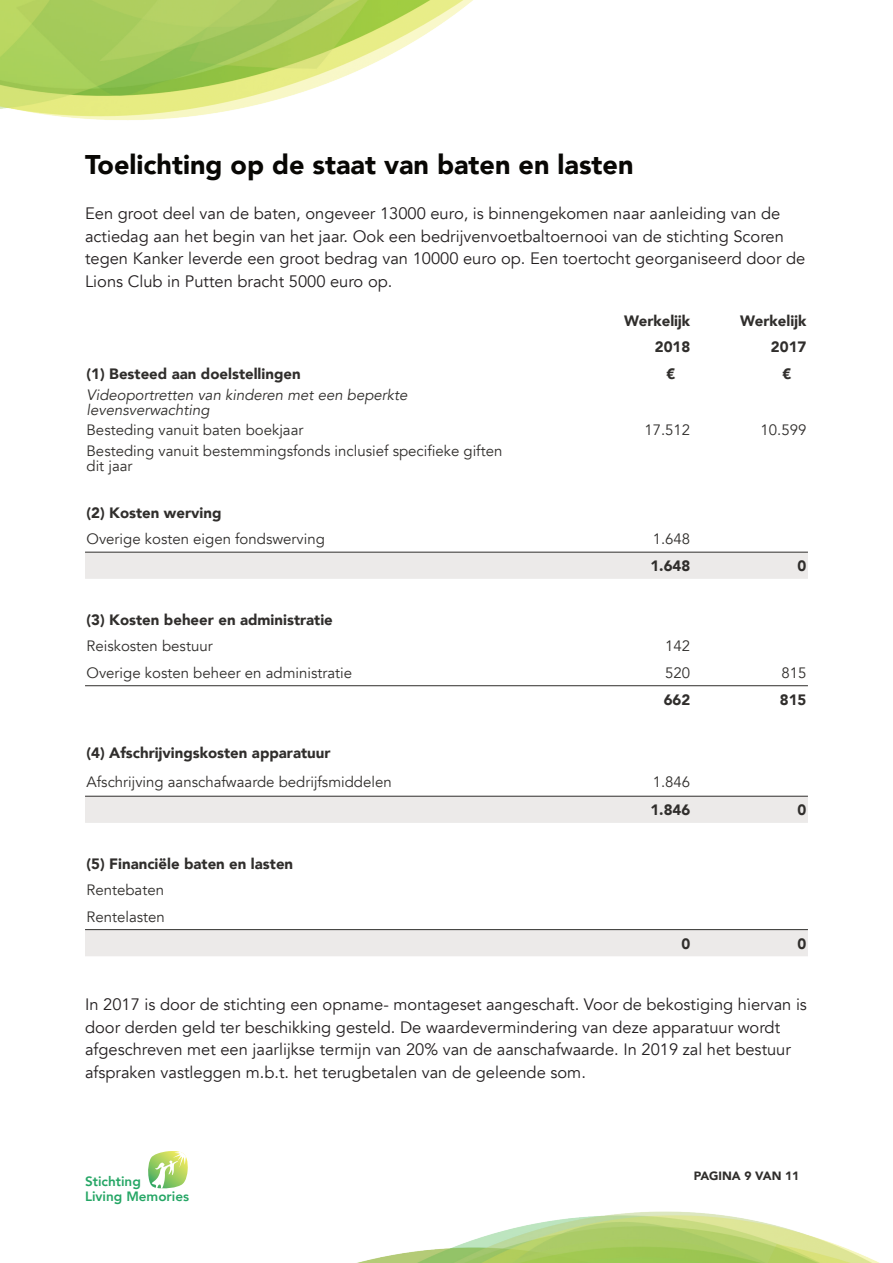
<style>
.page{position:relative;width:893px;height:1263px;background:#fff}
.page>*{position:absolute;margin:0;border:0;box-sizing:border-box;transform-origin:0 0}
.t1{font:900 27px "Avenir";color:#080704}
.t2{font:16.5px/22.5px "Avenir";color:#231f20}
.t3{font:15px/15px "Avenir";color:#302e2c}
.t4{font:900 15px "Avenir";color:#302e2c}
.t5{font:italic 15px/15px "Avenir";color:#302e2c}
.t6{font:800 13.5px/14.9px "Avenir";color:#25a665}
.t7{font:900 12px "Avenir";color:#302e2c}
</style>
<div class="page">
<img style="left:357px;top:1211px;width:523px;height:52px">
<img style="left:0;top:0;width:473px;height:120px">
<svg style="left:148px;top:1151px;width:40px;height:38px"></svg>
<svg style="left:85px;top:553px;width:723px;height:403px"></svg>
<hr style="left:85px;top:552px;width:723px;height:1px;background:#302e2c">
<hr style="left:85px;top:685px;width:723px;height:1px;background:#302e2c">
<hr style="left:85px;top:796px;width:723px;height:1px;background:#302e2c">
<hr style="left:85px;top:929px;width:723px;height:1px;background:#302e2c">
<h1 class="t1" style="left:85px;top:147px;width:550px">Toelichting op de staat van baten en lasten</h1>
<p class="t2" style="left:85px;top:202px;width:722px">Een groot deel van de baten, ongeveer 13000 euro, is binnengekomen naar aanleiding van de actiedag aan het begin van het jaar. Ook een bedrĳvenvoetbaltoernooi van de stichting Scoren tegen Kanker leverde een groot bedrag van 10000 euro op. Een toertocht georganiseerd door de Lions Club in Putten bracht 5000 euro op.</p>
<p class="t4" style="left:624px;top:311px;width:68px">Werkelĳk</p>
<p class="t4" style="left:740px;top:311px;width:68px">Werkelĳk</p>
<p class="t4" style="left:655px;top:337px;width:37px">2018</p>
<p class="t4" style="left:771px;top:337px;width:37px">2017</p>
<p class="t4" style="left:87px;top:364px;width:216px">(1) Besteed aan doelstellingen</p>
<p class="t4" style="left:666px;top:364px;width:10px">€</p>
<p class="t4" style="left:782px;top:364px;width:10px">€</p>
<p class="t5" style="left:87px;top:387px;width:322px">Videoportretten van kinderen met een beperkte levensverwachting</p>
<p class="t3" style="left:87px;top:422px;width:218px">Besteding vanuit baten boekjaar</p>
<p class="t3" style="left:644px;top:422px;width:47px">17.512</p>
<p class="t3" style="left:761px;top:422px;width:47px">10.599</p>
<p class="t3" style="left:87px;top:443px;width:417px">Besteding vanuit bestemmingsfonds inclusief specifieke giften dit jaar</p>
<p class="t4" style="left:87px;top:503px;width:136px">(2) Kosten werving</p>
<p class="t3" style="left:87px;top:532px;width:240px">Overige kosten eigen fondswerving</p>
<p class="t3" style="left:653px;top:532px;width:39px">1.648</p>
<p class="t4" style="left:650px;top:556px;width:41px">1.648</p>
<p class="t4" style="left:797px;top:556px;width:10px">0</p>
<p class="t4" style="left:87px;top:609px;width:248px">(3) Kosten beheer en administratie</p>
<p class="t3" style="left:87px;top:639px;width:128px">Reiskosten bestuur</p>
<p class="t3" style="left:665px;top:639px;width:27px">142</p>
<p class="t3" style="left:87px;top:665px;width:267px">Overige kosten beheer en administratie</p>
<p class="t3" style="left:665px;top:665px;width:27px">520</p>
<p class="t3" style="left:781px;top:665px;width:27px">815</p>
<p class="t4" style="left:664px;top:690px;width:28px">662</p>
<p class="t4" style="left:780px;top:690px;width:28px">815</p>
<p class="t4" style="left:87px;top:743px;width:246px">(4) Afschrĳvingskosten apparatuur</p>
<p class="t3" style="left:87px;top:774px;width:307px">Afschrĳving aanschafwaarde bedrĳfsmiddelen</p>
<p class="t3" style="left:653px;top:774px;width:39px">1.846</p>
<p class="t4" style="left:650px;top:800px;width:41px">1.846</p>
<p class="t4" style="left:797px;top:800px;width:10px">0</p>
<p class="t4" style="left:87px;top:853px;width:208px">(5) Financiële baten en lasten</p>
<p class="t3" style="left:87px;top:877px;width:80px;line-height:26.7px">Rentebaten<br>Rentelasten</p>
<p class="t4" style="left:681px;top:934px;width:10px">0</p>
<p class="t4" style="left:797px;top:934px;width:10px">0</p>
<p class="t2" style="left:85px;top:993px;width:723px">In 2017 is door de stichting een opname- montageset aangeschaft. Voor de bekostiging hiervan is door derden geld ter beschikking gesteld. De waardevermindering van deze apparatuur wordt afgeschreven met een jaarlĳkse termĳn van 20% van de aanschafwaarde. In 2019 zal het bestuur afspraken vastleggen m.b.t. het terugbetalen van de geleende som.</p>
<p class="t6" style="left:85px;top:1174px;width:106px">Stichting<br>Living Memories</p>
<p class="t7" style="left:694px;top:1168px;width:107px">PAGINA 9 VAN 11</p>
</div>
